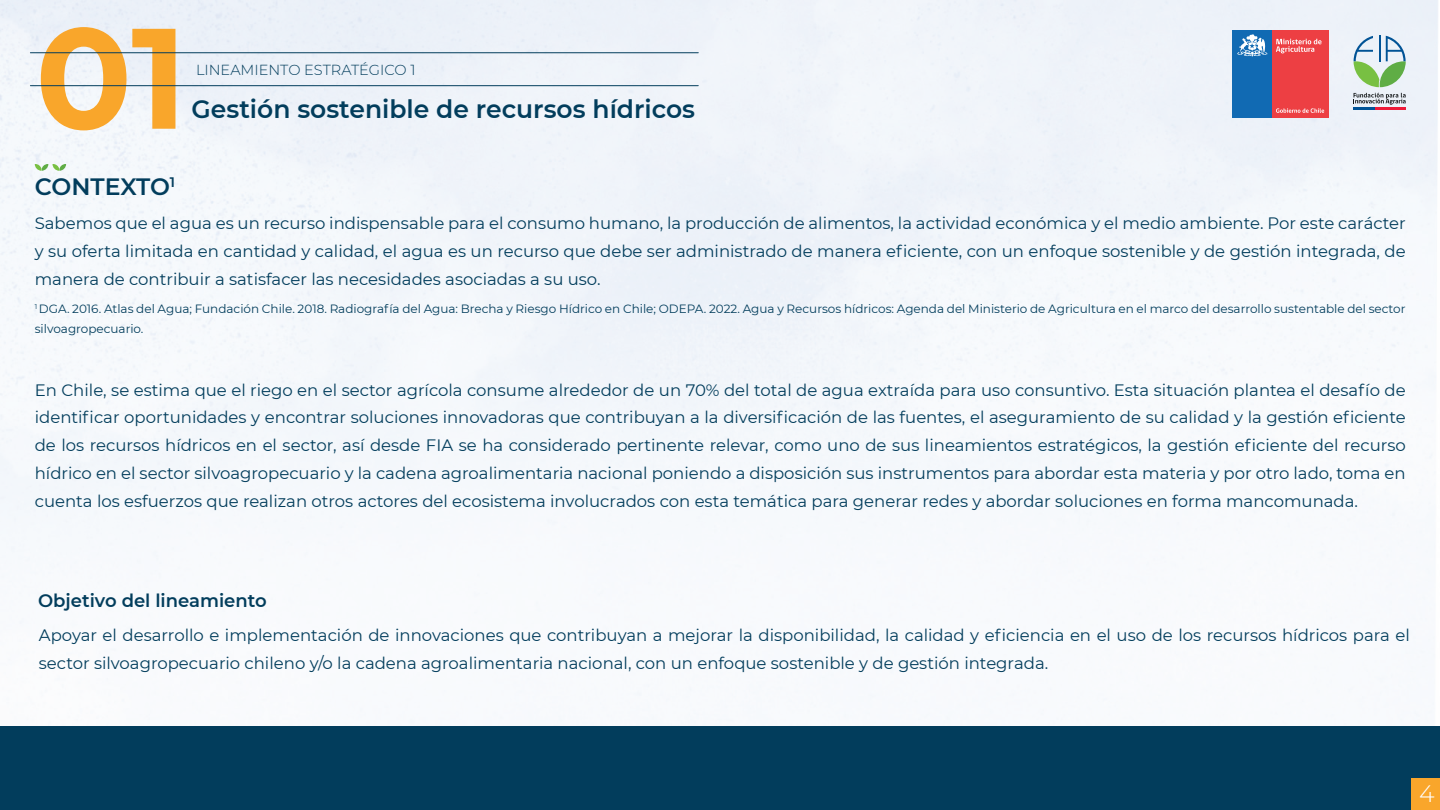
<style>
.page{position:relative;width:1440px;height:810px;background:#fff}
.page>*{position:absolute;margin:0;border:0;box-sizing:border-box;transform-origin:0 0}
.t1{font:700 142.73px "Montserrat";color:#f9a62b}
.t2{font:600 25.05px "Montserrat";color:#023d5c}
.t3{font:300 23.77px "Montserrat";color:#fff}
.t4{font:600 23.62px "Montserrat";letter-spacing:-.01em;color:#023d5c}
.t5{font:600 18px "Montserrat";color:#023d5c}
.t6{font:16.5px/27.8px "Montserrat";color:#023d5c;text-align:justify}
.t7{font:300 14.55px "Montserrat";color:#023d5c}
.t8{font:12px/20.2px "Montserrat";color:#023d5c}
</style>
<div class="page">
<img style="left:0;top:0;width:1438px;height:722px">
<div style="left:0;top:726px;width:1440px;height:84px;background:#023d5c"></div>
<div style="left:1233px;top:30px;width:39px;height:87px;background:#116ab3"></div>
<div style="left:1272px;top:30px;width:57px;height:87px;background:#ed3f43"></div>
<svg style="left:1276px;top:108px;width:48px;height:5px"></svg>
<svg style="left:1237px;top:34px;width:31px;height:23px"></svg>
<svg style="left:1276px;top:39px;width:46px;height:14px"></svg>
<svg style="left:1354px;top:93px;width:52px;height:12px"></svg>
<hr style="left:1379px;top:35px;width:2px;height:26px;background:#015396">
<svg style="left:1354px;top:36px;width:52px;height:51px;background:#abceb7"></svg>
<hr style="left:1375px;top:107px;width:31px;height:3px;background:#ed1a38">
<hr style="left:1354px;top:107px;width:21px;height:3px;background:#015396">
<hr style="left:30px;top:52px;width:668px;height:1px;background:#023d5c">
<hr style="left:30px;top:85px;width:668px;height:1px;background:#023d5c">
<svg style="left:35px;top:164px;width:31px;height:7px"></svg>
<div style="left:1412px;top:779px;width:28px;height:31px;background:#f9a62b"></div>
<h1 class="t1" style="left:35px;top:-25px;width:154px">01</h1>
<p class="t7" style="left:196px;top:60px;width:221px">LINEAMIENTO ESTRATÉGICO 1</p>
<h2 class="t2" style="left:192px;top:91px;width:505px">Gestión sostenible de recursos hídricos</h2>
<h3 class="t4" style="left:35px;top:170px;width:142px">CONTEXTO<sup>1</sup></h3>
<p class="t6" style="left:35px;top:209px;width:1373px">Sabemos que el agua es un recurso indispensable para el consumo humano, la producción de alimentos, la actividad económica y el medio ambiente. Por este carácter y su oferta limitada en cantidad y calidad, el agua es un recurso que debe ser administrado de manera eficiente, con un enfoque sostenible y de gestión integrada, de manera de contribuir a satisfacer las necesidades asociadas a su uso.</p>
<p class="t8" style="left:35px;top:298px;width:1372px"><sup>1</sup> DGA. 2016. Atlas del Agua; Fundación Chile. 2018. Radiografía del Agua: Brecha y Riesgo Hídrico en Chile; ODEPA. 2022. Agua y Recursos hídricos: Agenda del Ministerio de Agricultura en el marco del desarrollo sustentable del sector silvoagropecuario.</p>
<p class="t6" style="left:35px;top:375px;width:1372px">En Chile, se estima que el riego en el sector agrícola consume alrededor de un 70% del total de agua extraída para uso consuntivo. Esta situación plantea el desafío de identificar oportunidades y encontrar soluciones innovadoras que contribuyan a la diversificación de las fuentes, el aseguramiento de su calidad y la gestión eficiente de los recursos hídricos en el sector, así desde FIA se ha considerado pertinente relevar, como uno de sus lineamientos estratégicos, la gestión eficiente del recurso hídrico en el sector silvoagropecuario y la cadena agroalimentaria nacional poniendo a disposición sus instrumentos para abordar esta materia y por otro lado, toma en cuenta los esfuerzos que realizan otros actores del ecosistema involucrados con esta temática para generar redes y abordar soluciones en forma mancomunada.</p>
<p class="t5" style="left:38px;top:588px;width:230px">Objetivo del lineamiento</p>
<p class="t6" style="left:39px;top:621px;width:1372px">Apoyar el desarrollo e implementación de innovaciones que contribuyan a mejorar la disponibilidad, la calidad y eficiencia en el uso de los recursos hídricos para el sector silvoagropecuario chileno y/o la cadena agroalimentaria nacional, con un enfoque sostenible y de gestión integrada.</p>
<h3 class="t3" style="left:1419px;top:777px;width:17px">4</h3>
</div>
